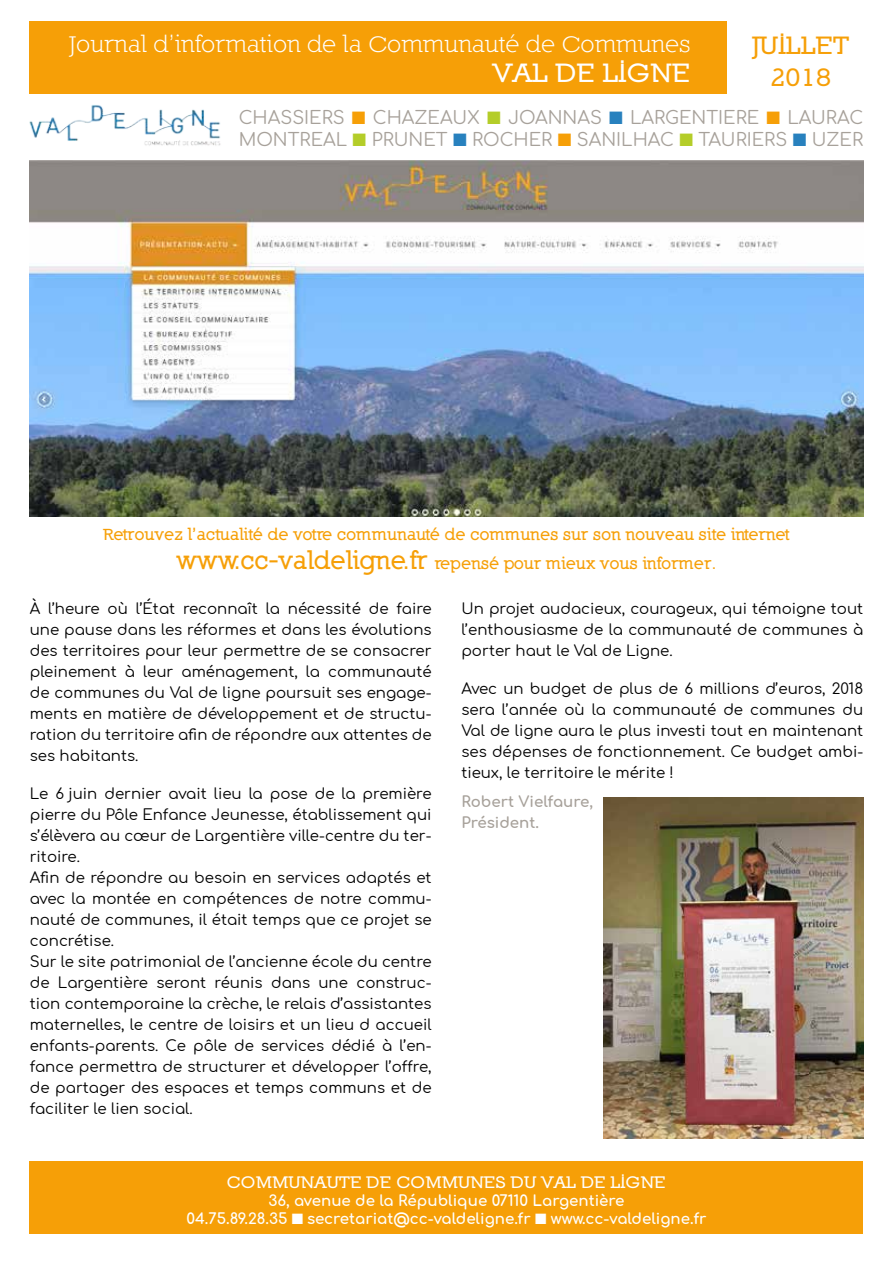
<style>
.page{position:relative;width:893px;height:1263px;background:#fff}
.page>*{position:absolute;margin:0;border:0;box-sizing:border-box;transform-origin:0 0}
.t1{font:28.5px "Nilland Small Caps Bold";color:#fff}
.t2{font:27px/32.4px "Nilland Small Caps Bold";color:#f69f07;text-align:center}
.t3{font:25.5px "Nilland Small Caps";color:#fff}
.t4{font:18px/21.6px "Comfortaa";color:#a7a19a}
.t5{font:18px "Nilland Small Caps Bold";color:#fff}
.t6{font:17.25px/29.5px "Nilland Small Caps Bold";color:#f69f07;text-align:center}
.t7{font:15px/21px "Comfortaa";color:#000;text-align:justify}
.t8{font:700 15px/18px "Comfortaa";color:#fff;text-align:center}
.t9{font:700 15px/21px "Comfortaa";color:#a7a19a}
.s1{color:#f69f07}
.s2{color:#b4cd29}
.s3{color:#2881be}
.s4{font-size:26.25px}
</style>
<div class="page">
<div style="left:30px;top:21px;width:697px;height:73px;background:#f69f07"></div>
<div style="left:30px;top:1161px;width:833px;height:72px;background:#f69f07"></div>
<img style="left:30px;top:161px;width:833px;height:355px">
<img style="left:29px;top:105px;width:192px;height:41px">
<img style="left:604px;top:797px;width:259px;height:341px">
<h3 class="t3" style="left:69px;top:28px;width:623px">Journal d’information de la Communauté de Communes</h3>
<h1 class="t1" style="left:493px;top:55px;width:199px">VAL DE LIGNE</h1>
<h2 class="t2" style="left:752px;top:28px;width:99px">JUILLET<br>2018</h2>
<p class="t4" style="left:239px;top:104px;width:626px">CHASSIERS <span class="s1">■</span> CHAZEAUX <span class="s2">■</span> JOANNAS <span class="s3">■</span> LARGENTIERE <span class="s1">■</span> LAURAC<br>MONTREAL <span class="s2">■</span> PRUNET <span class="s3">■</span> ROCHER <span class="s1">■</span> SANILHAC <span class="s2">■</span> TAURIERS <span class="s3">■</span> UZER</p>
<p class="t6" style="left:103px;top:518px;width:688px">Retrouvez l’actualité de votre communauté de communes sur son nouveau site internet <span class="s4">www.cc-valdeligne.fr</span> repensé pour mieux vous informer.</p>
<p class="t7" style="left:30px;top:596px;width:403px">À l’heure où l’État reconnaît la nécessité de faire une pause dans les réformes et dans les évolutions des territoires pour leur permettre de se consacrer pleinement à leur aménagement, la communauté de communes du Val de ligne poursuit ses engage&shy;ments en matière de développement et de structu&shy;ration du territoire afin de répondre aux attentes de ses habitants.</p>
<p class="t7" style="left:30px;top:781px;width:403px;text-align:left">Le 6 juin dernier avait lieu la pose de la première pierre du Pôle Enfance Jeunesse, établissement qui s’élèvera au cœur de Largentière ville-centre du ter&shy;ritoire.<br>Afin de répondre au besoin en services adaptés et avec la montée en compétences de notre commu&shy;nauté de communes, il était temps que ce projet se concrétise.<br>Sur le site patrimonial de l’ancienne école du centre de Largentière seront réunis dans une construc&shy;tion contemporaine la crèche, le relais d’assistantes maternelles, le centre de loisirs et un lieu d accueil enfants-parents. Ce pôle de services dédié à l’en&shy;fance permettra de structurer et développer l’offre, de partager des espaces et temps communs et de faciliter le lien social.</p>
<p class="t7" style="left:461px;top:596px;width:403px">Un projet audacieux, courageux, qui témoigne tout l’enthousiasme de la communauté de communes à porter haut le Val de Ligne.</p>
<p class="t7" style="left:461px;top:676px;width:403px">Avec un budget de plus de 6 millions d’euros, 2018 sera l’année où la communauté de communes du Val de ligne aura le plus investi tout en maintenant ses dépenses de fonctionnement. Ce budget ambi&shy;tieux, le territoire le mérite !</p>
<p class="t9" style="left:461px;top:789px;width:133px">Robert Vielfaure,<br>Président.</p>
<p class="t5" style="left:227px;top:1170px;width:441px">COMMUNAUTE DE COMMUNES DU VAL DE LIGNE</p>
<p class="t8" style="left:186px;top:1189px;width:522px">36, avenue de la République 07110 Largentière<br>04.75.89.28.35 ■ secretariat@cc-valdeligne.fr ■ www.cc-valdeligne.fr</p>
</div>
